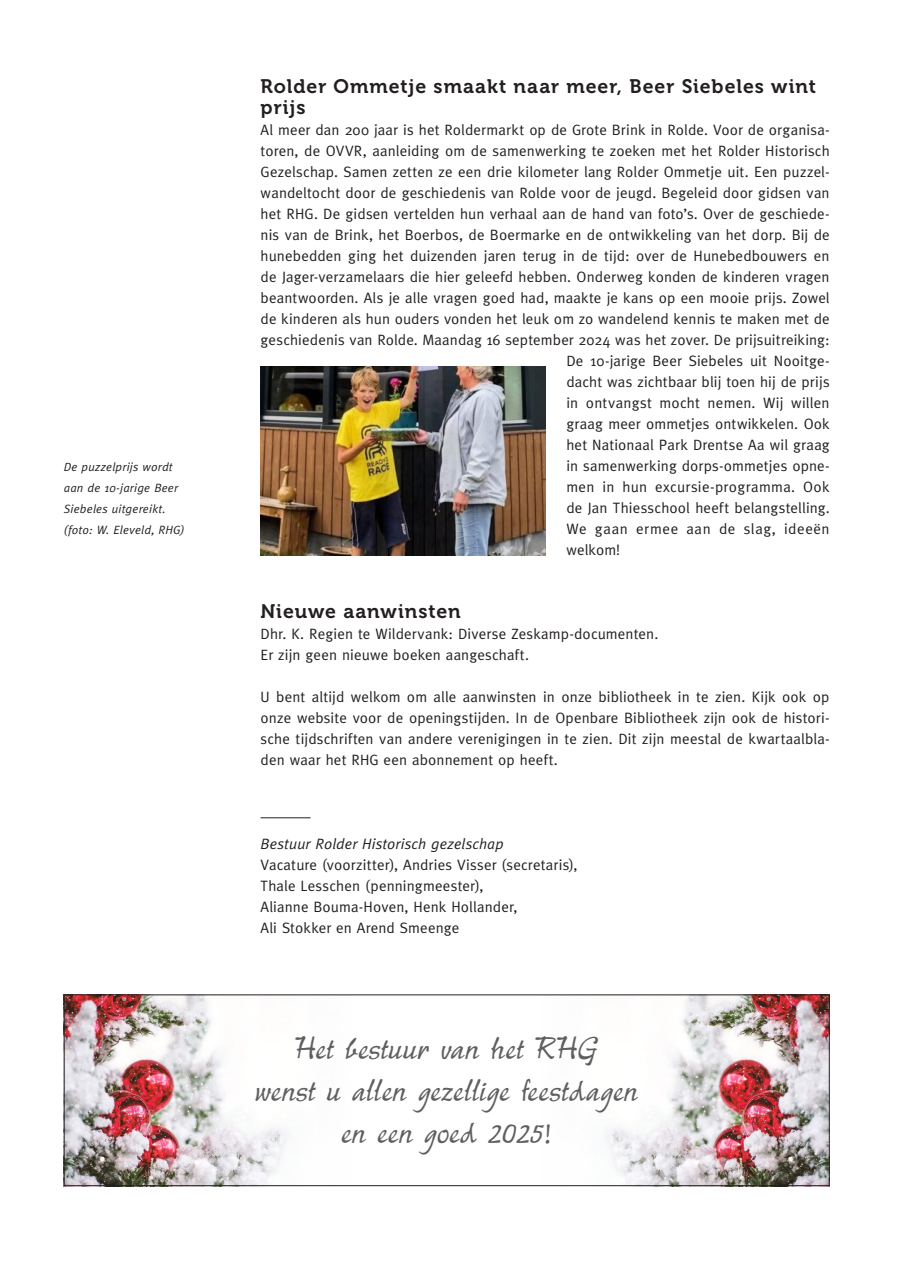
<style>
.page{position:relative;width:902px;height:1280px;background:#fff}
.page>*{position:absolute;margin:0;border:0;box-sizing:border-box;transform-origin:0 0}
.plat{font:31.5px/42px "Delevane";letter-spacing:.005em;color:#5f5f62;text-align:center}
.kopje{font:19.5px/21px "Museo 700";letter-spacing:.05em;color:#231f20}
.plat-2{font:15px/21px "Meta";letter-spacing:.01em;color:#231f20;text-align:justify}
.plat-3{font:italic 15px "Meta";letter-spacing:.01em;color:#231f20}
.plat-4{font:15px "Meta";letter-spacing:.04em;color:#231f20}
.bijschrift{font:italic 12px/21px "Meta";letter-spacing:.02em;color:#231f20}
</style>
<div class="page">
<hr style="left:260px;top:817px;width:50px;height:1px;background:#231f20">
<img style="left:260px;top:366px;width:285px;height:189px">
<img style="left:64px;top:994px;width:288px;height:190px">
<img style="left:541px;top:994px;width:288px;height:190px">
<div style="left:64px;top:995px;width:765px;height:191px;border:1px solid #231f20"></div>
<p class="bijschrift" style="left:64px;top:456px;width:116px">De puzzelprijs wordt aan de 10-jarige Beer<br>Siebeles uitgereikt.</p>
<p class="bijschrift" style="left:64px;top:519px;width:122px">(foto: W. Eleveld, RHG)</p>
<p class="kopje" style="left:260px;top:76px;width:557px">Rolder Ommetje smaakt naar meer, Beer Siebeles wint prijs</p>
<p class="plat-2" style="left:260px;top:119px;width:570px">Al meer dan 200 jaar is het Roldermarkt op de Grote Brink in Rolde. Voor de organisa-</p>
<p class="plat-2" style="left:260px;top:140px;width:570px">toren, de OVVR, aanleiding om de samenwerking te zoeken met het Rolder Historisch</p>
<p class="plat-2" style="left:260px;top:161px;width:570px">Gezelschap. Samen zetten ze een drie kilometer lang Rolder Ommetje uit. Een puzzel-</p>
<p class="plat-2" style="left:260px;top:182px;width:570px">wandeltocht door de geschiedenis van Rolde voor de jeugd. Begeleid door gidsen van</p>
<p class="plat-2" style="left:260px;top:203px;width:570px">het RHG. De gidsen vertelden hun verhaal aan de hand van foto’s. Over de geschiede-</p>
<p class="plat-2" style="left:260px;top:224px;width:570px">nis van de Brink, het Boerbos, de Boermarke en de ontwikkeling van het dorp. Bij de</p>
<p class="plat-2" style="left:260px;top:245px;width:570px">hunebedden ging het duizenden jaren terug in de tijd: over de Hunebedbouwers en</p>
<p class="plat-2" style="left:260px;top:266px;width:570px">de Jager-verzamelaars die hier geleefd hebben. Onderweg konden de kinderen vragen</p>
<p class="plat-2" style="left:260px;top:287px;width:570px">beantwoorden. Als je alle vragen goed had, maakte je kans op een mooie prijs. Zowel</p>
<p class="plat-2" style="left:260px;top:308px;width:570px">de kinderen als hun ouders vonden het leuk om zo wandelend kennis te maken met de</p>
<p class="plat-2" style="left:260px;top:329px;width:570px">geschiedenis van Rolde. Maandag 16 september 2024 was het zover. De prijsuitreiking:</p>
<p class="plat-2" style="left:566px;top:350px;width:265px">De 10-jarige Beer Siebeles uit Nooitge-</p>
<p class="plat-2" style="left:566px;top:371px;width:265px">dacht was zichtbaar blij toen hij de prijs</p>
<p class="plat-2" style="left:566px;top:392px;width:265px">in ontvangst mocht nemen. Wij willen</p>
<p class="plat-2" style="left:566px;top:413px;width:265px">graag meer ommetjes ontwikkelen. Ook</p>
<p class="plat-2" style="left:566px;top:434px;width:265px">het Nationaal Park Drentse Aa wil graag</p>
<p class="plat-2" style="left:566px;top:455px;width:265px">in samenwerking dorps-ommetjes opne-</p>
<p class="plat-2" style="left:566px;top:476px;width:265px">men in hun excursie-programma. Ook</p>
<p class="plat-2" style="left:566px;top:497px;width:265px">de Jan Thiesschool heeft belangstelling.</p>
<p class="plat-4" style="left:566px;top:520px;width:265px">We gaan ermee aan de slag, ideeën</p>
<p class="plat-2" style="left:566px;top:539px;width:55px">welkom!</p>
<p class="kopje" style="left:260px;top:601px;width:202px">Nieuwe aanwinsten</p>
<p class="plat-2" style="left:260px;top:623px;width:399px">Dhr. K. Regien te Wildervank: Diverse Zeskamp-documenten.</p>
<p class="plat-2" style="left:260px;top:644px;width:270px">Er zijn geen nieuwe boeken aangeschaft.</p>
<p class="plat-2" style="left:260px;top:686px;width:570px">U bent altijd welkom om alle aanwinsten in onze bibliotheek in te zien. Kijk ook op onze website voor de openingstijden. In de Openbare Bibliotheek zijn ook de histori&shy;sche tijdschriften van andere verenigingen in te zien. Dit zijn meestal de kwartaalbla&shy;den waar het RHG een abonnement op heeft.</p>
<p class="plat-3" style="left:260px;top:835px;width:244px">Bestuur Rolder Historisch gezelschap</p>
<p class="plat-2" style="left:260px;top:854px;width:318px;text-align:left">Vacature (voorzitter), Andries Visser (secretaris), Thale Lesschen (penningmeester),<br>Alianne Bouma-Hoven, Henk Hollander,<br>Ali Stokker en Arend Smeenge</p>
<p class="plat" style="left:255px;top:1029px;width:385px">Het bestuur van het RHG<br>wenst u allen gezellige feestdagen en een goed 2025!</p>
</div>
